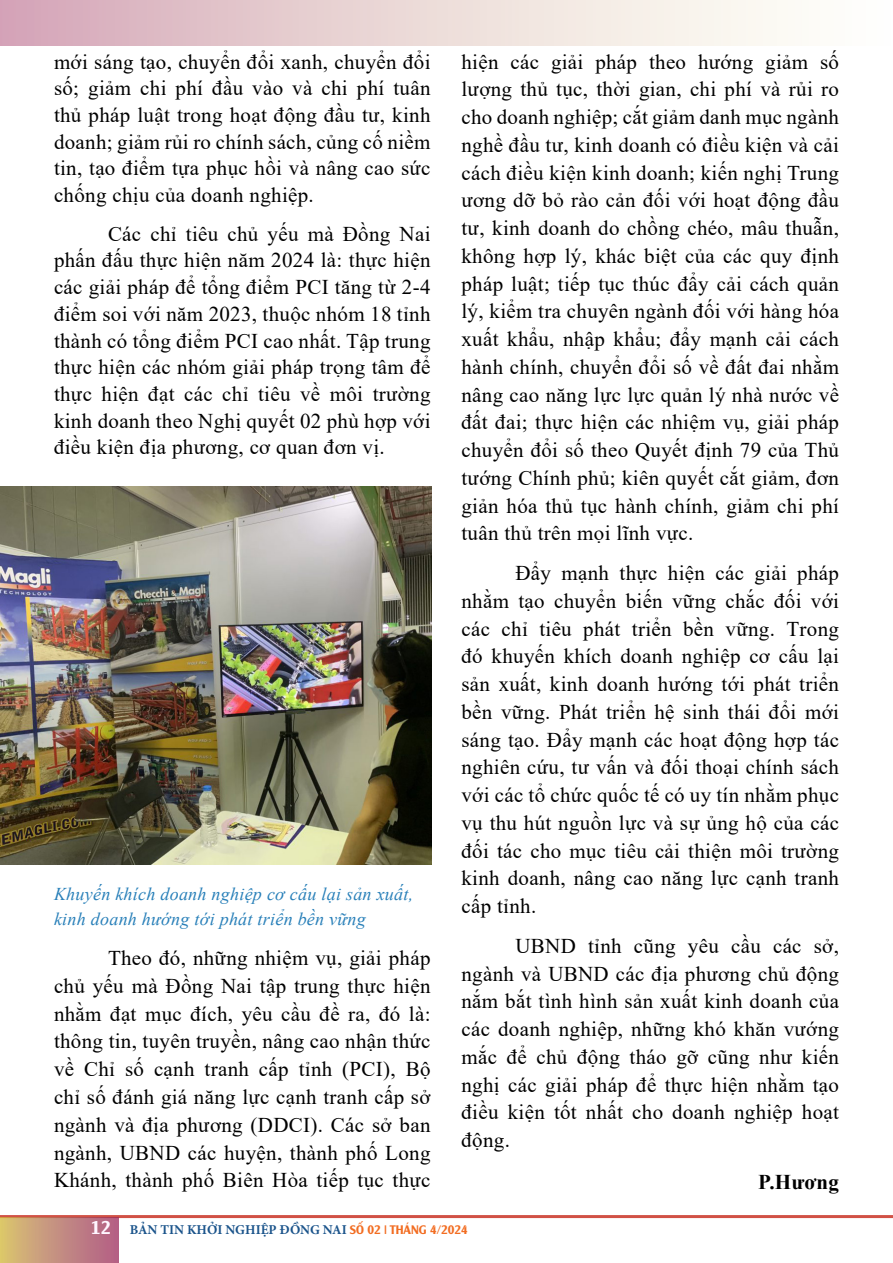
<style>
.page{position:relative;width:893px;height:1263px;background:#fff}
.page>*{position:absolute;margin:0;border:0;box-sizing:border-box;transform-origin:0 0}
.t1{font:21px/27.8px "Times New Roman";letter-spacing:.015em;color:#000;text-align:justify}
.t2{font:700 21px "Times New Roman";letter-spacing:.015em;color:#000}
.t3{font:italic 18px/25.5px "Times New Roman";letter-spacing:.015em;color:#2980b9}
.t4{font:700 13.5px "Minion Pro";color:#1b548b}
.s1{font-family:"UTM Alexander";font-weight:400;font-size:18px;color:#fff6ff}
.s2{font-family:"UTM Alexander";font-weight:400;font-size:12px;color:#f26d22}
</style>
<div class="page">
<div style="left:0;top:0;width:892px;height:46px;background:linear-gradient(to right,#d6abb8,#fffffd)"></div>
<hr style="left:0;top:1215px;width:893px;height:3px;background:#d15145">
<div style="left:0;top:1217px;width:118px;height:46px;background:linear-gradient(to right,#d9c373,#b25d89)"></div>
<img style="left:0;top:486px;width:431px;height:378px">
<p class="t1" style="left:54px;top:48px;width:378px;line-height:26.7px">mới sáng tạo, chuyển đổi xanh, chuyển đổi số; giảm chi phí đầu vào và chi phí tuân thủ pháp luật trong hoạt động đầu tư, kinh doanh; giảm rủi ro chính sách, củng cố niềm tin, tạo điểm tựa phục hồi và nâng cao sức chống chịu của doanh nghiệp.</p>
<p class="t1" style="left:54px;top:220px;width:378px;line-height:26.7px;text-indent:54px">Các chỉ tiêu chủ yếu mà Đồng Nai phấn đấu thực hiện năm 2024 là: thực hiện các giải pháp để tổng điểm PCI tăng từ 2-4 điểm soi với năm 2023, thuộc nhóm 18 tỉnh thành có tổng điểm PCI cao nhất. Tập trung thực hiện các nhóm giải pháp trọng tâm để thực hiện đạt các chỉ tiêu về môi trường kinh doanh theo Nghị quyết 02 phù hợp với điều kiện địa phương, cơ quan đơn vị.</p>
<p class="t3" style="left:54px;top:881px;width:361px">Khuyến khích doanh nghiệp cơ cấu lại sản xuất, kinh doanh hướng tới phát triển bền vững</p>
<p class="t1" style="left:54px;top:944px;width:378px;text-indent:54px">Theo đó, những nhiệm vụ, giải pháp chủ yếu mà Đồng Nai tập trung thực hiện nhằm đạt mục đích, yêu cầu đề ra, đó là: thông tin, tuyên truyền, nâng cao nhận thức về Chỉ số cạnh tranh cấp tỉnh (PCI), Bộ chỉ số đánh giá năng lực cạnh tranh cấp sở ngành và địa phương (DDCI). Các sở ban ngành, UBND các huyện, thành phố Long Khánh, thành phố Biên Hòa tiếp tục thực</p>
<p class="t1" style="left:461px;top:47px;width:379px">hiện các giải pháp theo hướng giảm số lượng thủ tục, thời gian, chi phí và rủi ro cho doanh nghiệp; cắt giảm danh mục ngành nghề đầu tư, kinh doanh có điều kiện và cải cách điều kiện kinh doanh; kiến nghị Trung ương dỡ bỏ rào cản đối với hoạt động đầu tư, kinh doanh do chồng chéo, mâu thuẫn, không hợp lý, khác biệt của các quy định pháp luật; tiếp tục thúc đẩy cải cách quản lý, kiểm tra chuyên ngành đối với hàng hóa xuất khẩu, nhập khẩu; đẩy mạnh cải cách hành chính, chuyển đổi số về đất đai nhằm nâng cao năng lực lực quản lý nhà nước về đất đai; thực hiện các nhiệm vụ, giải pháp chuyển đổi số theo Quyết định 79 của Thủ tướng Chính phủ; kiên quyết cắt giảm, đơn giản hóa thủ tục hành chính, giảm chi phí tuân thủ trên mọi lĩnh vực.</p>
<p class="t1" style="left:461px;top:558px;width:379px;text-indent:54px">Đẩy mạnh thực hiện các giải pháp nhằm tạo chuyển biến vững chắc đối với các chỉ tiêu phát triển bền vững. Trong đó khuyến khích doanh nghiệp cơ cấu lại sản xuất, kinh doanh hướng tới phát triển bền vững. Phát triển hệ sinh thái đổi mới sáng tạo. Đẩy mạnh các hoạt động hợp tác nghiên cứu, tư vấn và đối thoại chính sách với các tổ chức quốc tế có uy tín nhằm phục vụ thu hút nguồn lực và sự ủng hộ của các đối tác cho mục tiêu cải thiện môi trường kinh doanh, nâng cao năng lực cạnh tranh cấp tỉnh.</p>
<p class="t1" style="left:461px;top:931px;width:379px;text-indent:54px">UBND tỉnh cũng yêu cầu các sở, ngành và UBND các địa phương chủ động nắm bắt tình hình sản xuất kinh doanh của các doanh nghiệp, những khó khăn vướng mắc để chủ động tháo gỡ cũng như kiến nghị các giải pháp để thực hiện nhằm tạo điều kiện tốt nhất cho doanh nghiệp hoạt động.</p>
<p class="t2" style="left:758px;top:1167px;width:82px">P.Hương</p>
<p class="t4" style="left:91px;top:1220px;width:379px"><span class="s1">12</span> BẢN TIN KHỞI NGHIỆP ĐỒNG NAI <span class="s2">SỐ 02 | THÁNG 4/2024</span></p>
</div>
